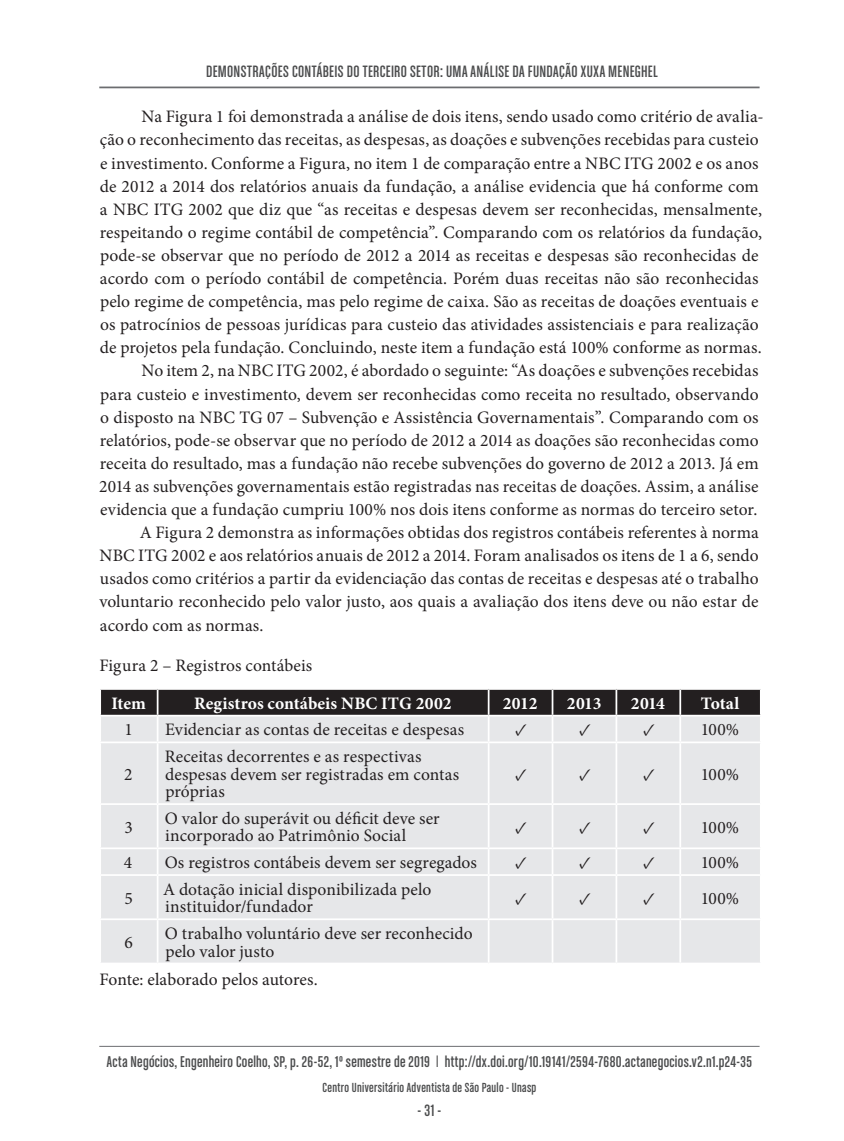
<style>
.page{position:relative;width:844px;height:1141px;background:#fff}
.page>*{position:absolute;margin:0;border:0;box-sizing:border-box;transform-origin:0 0}
.Corpo_do_Texto{font:17.5px/23.1px "Minion Pro";letter-spacing:.005em;color:#231f20;text-align:justify}
.CELULA{font:17.5px/17.5px "Minion Pro";letter-spacing:.005em;color:#231f20}
.t1{font:17.5px "Chalet Comprime Cologne Sixty";letter-spacing:.02em;color:#4b4c4d}
.LEGENDA{font:17.5px "Minion Pro";letter-spacing:.005em;color:#231f20}
.CABECALHO{font:700 17.5px "Minion Pro";color:#fff}
.t2{font:16.62px "Chalet Comprime Cologne Sixty";letter-spacing:.02em;color:#4b4c4d}
.t3{font:14px "Chalet Comprime Cologne Sixty";letter-spacing:.03em;color:#4b4c4d}
</style>
<div class="page">
<hr style="left:99px;top:87px;width:660px;height:1px;background:#6c6d70">
<hr style="left:99px;top:1046px;width:660px;height:1px;background:#6c6d70">
<div style="left:101px;top:743px;width:658px;height:220px;background:#e6e7e9"></div>
<svg style="left:100px;top:689px;width:660px;height:52px;background:#8a898a"></svg>
<hr style="left:488px;top:715px;width:64px;height:2px;background:#fff">
<hr style="left:487px;top:717px;width:2px;height:24px;background:#fff">
<hr style="left:552px;top:715px;width:64px;height:2px;background:#fff">
<hr style="left:551px;top:717px;width:2px;height:24px;background:#fff">
<hr style="left:616px;top:715px;width:64px;height:2px;background:#fff">
<hr style="left:615px;top:717px;width:2px;height:24px;background:#fff">
<hr style="left:680px;top:715px;width:81px;height:2px;background:#fff">
<hr style="left:679px;top:717px;width:2px;height:24px;background:#fff">
<hr style="left:759px;top:717px;width:2px;height:24px;background:#fff">
<hr style="left:157px;top:743px;width:1px;height:60px;background:#fff">
<hr style="left:487px;top:743px;width:2px;height:60px;background:#fff">
<hr style="left:551px;top:743px;width:2px;height:60px;background:#fff">
<hr style="left:615px;top:743px;width:2px;height:60px;background:#fff">
<hr style="left:679px;top:743px;width:2px;height:60px;background:#fff">
<hr style="left:99px;top:803px;width:58px;height:2px;background:#fff">
<hr style="left:158px;top:803px;width:330px;height:2px;background:#fff">
<hr style="left:157px;top:805px;width:1px;height:42px;background:#fff">
<hr style="left:488px;top:803px;width:64px;height:2px;background:#fff">
<hr style="left:487px;top:805px;width:2px;height:42px;background:#fff">
<hr style="left:552px;top:803px;width:64px;height:2px;background:#fff">
<hr style="left:551px;top:805px;width:2px;height:42px;background:#fff">
<hr style="left:616px;top:803px;width:64px;height:2px;background:#fff">
<hr style="left:615px;top:805px;width:2px;height:42px;background:#fff">
<hr style="left:680px;top:803px;width:81px;height:2px;background:#fff">
<hr style="left:679px;top:805px;width:2px;height:42px;background:#fff">
<hr style="left:99px;top:847px;width:58px;height:2px;background:#fff">
<hr style="left:158px;top:847px;width:330px;height:2px;background:#fff">
<svg style="left:157px;top:849px;width:1px;height:25px"></svg>
<hr style="left:488px;top:847px;width:64px;height:2px;background:#fff">
<hr style="left:487px;top:849px;width:2px;height:25px;background:#fff">
<hr style="left:552px;top:847px;width:64px;height:2px;background:#fff">
<hr style="left:551px;top:849px;width:2px;height:25px;background:#fff">
<hr style="left:616px;top:847px;width:64px;height:2px;background:#fff">
<hr style="left:615px;top:849px;width:2px;height:25px;background:#fff">
<hr style="left:680px;top:847px;width:81px;height:2px;background:#fff">
<hr style="left:679px;top:849px;width:2px;height:25px;background:#fff">
<hr style="left:99px;top:874px;width:58px;height:2px;background:#fff">
<hr style="left:158px;top:874px;width:330px;height:2px;background:#fff">
<hr style="left:157px;top:876px;width:1px;height:42px;background:#fff">
<hr style="left:488px;top:874px;width:64px;height:2px;background:#fff">
<hr style="left:487px;top:876px;width:2px;height:42px;background:#fff">
<hr style="left:552px;top:874px;width:64px;height:2px;background:#fff">
<hr style="left:551px;top:876px;width:2px;height:42px;background:#fff">
<hr style="left:616px;top:874px;width:64px;height:2px;background:#fff">
<hr style="left:615px;top:876px;width:2px;height:42px;background:#fff">
<hr style="left:680px;top:874px;width:81px;height:2px;background:#fff">
<hr style="left:679px;top:876px;width:2px;height:42px;background:#fff">
<hr style="left:99px;top:918px;width:58px;height:2px;background:#fff">
<hr style="left:158px;top:918px;width:330px;height:2px;background:#fff">
<hr style="left:157px;top:920px;width:1px;height:43px;background:#fff">
<hr style="left:488px;top:918px;width:64px;height:2px;background:#fff">
<hr style="left:487px;top:920px;width:2px;height:43px;background:#fff">
<hr style="left:552px;top:918px;width:64px;height:2px;background:#fff">
<hr style="left:551px;top:920px;width:2px;height:43px;background:#fff">
<hr style="left:616px;top:918px;width:64px;height:2px;background:#fff">
<hr style="left:615px;top:920px;width:2px;height:43px;background:#fff">
<hr style="left:680px;top:918px;width:81px;height:2px;background:#fff">
<hr style="left:679px;top:920px;width:2px;height:43px;background:#fff">
<p class="t1" style="left:206px;top:62px;width:453px">DEMONSTRAÇÕES CONTÁBEIS DO TERCEIRO SETOR: UMA ANÁLISE DA FUNDAÇÃO XUXA MENEGHEL</p>
<p class="Corpo_do_Texto" style="left:100px;top:105px;width:665px;text-align:left;text-indent:42px">Na Figura 1 foi demonstrada a análise de dois itens, sendo usado como critério de avalia&shy;ção o reconhecimento das receitas, as despesas, as doações e subvenções recebidas para custeio e investimento. Conforme a Figura, no item 1 de comparação entre a NBC ITG 2002 e os anos de 2012 a 2014 dos relatórios anuais da fundação, a análise evidencia que há conforme com a NBC ITG 2002 que diz que “as receitas e despesas devem ser reconhecidas, mensalmente, respeitando o regime contábil de competência”. Comparando com os relatórios da fundação, pode-se observar que no período de 2012 a 2014 as receitas e despesas são reconhecidas de acordo com o período contábil de competência. Porém duas receitas não são reconhecidas pelo regime de competência, mas pelo regime de caixa. São as receitas de doações eventuais e os patrocínios de pessoas jurídicas para custeio das atividades assistenciais e para realização de projetos pela fundação. Concluindo, neste item a fundação está 100% conforme as normas.</p>
<p class="Corpo_do_Texto" style="left:99px;top:359px;width:661px;text-indent:42px">No item 2, na NBC ITG 2002, é abordado o seguinte: “As doações e subvenções recebidas para custeio e investimento, devem ser reconhecidas como receita no resultado, observando o disposto na NBC TG 07 – Subvenção e Assistência Governamentais”. Comparando com os relatórios, pode-se observar que no período de 2012 a 2014 as doações são reconhecidas como receita do resultado, mas a fundação não recebe subvenções do governo de 2012 a 2013. Já em 2014 as subvenções governamentais estão registradas nas receitas de doações. Assim, a análise evidencia que a fundação cumpriu 100% nos dois itens conforme as normas do terceiro setor.</p>
<p class="Corpo_do_Texto" style="left:99px;top:521px;width:660px;text-indent:40px">A Figura 2 demonstra as informações obtidas dos registros contábeis referentes à norma NBC ITG 2002 e aos relatórios anuais de 2012 a 2014. Foram analisados os itens de 1 a 6, sendo usados como critérios a partir da evidenciação das contas de receitas e despesas até o trabalho voluntario reconhecido pelo valor justo, aos quais a avaliação dos itens deve ou não estar de acordo com as normas.</p>
<p class="LEGENDA" style="left:99px;top:654px;width:214px">Figura 2 – Registros contábeis</p>
<p class="CABECALHO" style="left:111px;top:691px;width:36px">Item</p>
<p class="CABECALHO" style="left:194px;top:691px;width:259px">Registros contábeis NBC ITG 2002</p>
<p class="CABECALHO" style="left:502px;top:691px;width:36px">2012</p>
<p class="CABECALHO" style="left:566px;top:691px;width:36px">2013</p>
<p class="CABECALHO" style="left:630px;top:691px;width:35px">2014</p>
<p class="CABECALHO" style="left:700px;top:691px;width:40px">Total</p>
<p class="CELULA" style="left:124px;top:721px;width:10px">1</p>
<p class="CELULA" style="left:165px;top:721px;width:300px">Evidenciar as contas de receitas e despesas</p>
<p class="CELULA" style="left:515px;top:721px;width:13px">✓</p>
<p class="CELULA" style="left:579px;top:721px;width:13px">✓</p>
<p class="CELULA" style="left:643px;top:721px;width:13px">✓</p>
<p class="CELULA" style="left:700px;top:721px;width:40px">100%</p>
<p class="CELULA" style="left:124px;top:765px;width:10px">2</p>
<p class="CELULA" style="left:165px;top:748px;width:296px">Receitas decorrentes e as respectivas despesas devem ser registradas em contas próprias</p>
<p class="CELULA" style="left:515px;top:765px;width:13px">✓</p>
<p class="CELULA" style="left:579px;top:765px;width:13px">✓</p>
<p class="CELULA" style="left:643px;top:765px;width:13px">✓</p>
<p class="CELULA" style="left:700px;top:765px;width:40px">100%</p>
<p class="CELULA" style="left:124px;top:818px;width:10px">3</p>
<p class="CELULA" style="left:165px;top:810px;width:276px">O valor do superávit ou déficit deve ser incorporado ao Patrimônio Social</p>
<p class="CELULA" style="left:515px;top:818px;width:13px">✓</p>
<p class="CELULA" style="left:579px;top:818px;width:13px">✓</p>
<p class="CELULA" style="left:643px;top:818px;width:13px">✓</p>
<p class="CELULA" style="left:700px;top:818px;width:40px">100%</p>
<p class="CELULA" style="left:124px;top:854px;width:10px">4</p>
<p class="CELULA" style="left:165px;top:854px;width:314px">Os registros contábeis devem ser segregados</p>
<p class="CELULA" style="left:515px;top:854px;width:13px">✓</p>
<p class="CELULA" style="left:579px;top:854px;width:13px">✓</p>
<p class="CELULA" style="left:643px;top:854px;width:13px">✓</p>
<p class="CELULA" style="left:700px;top:854px;width:40px">100%</p>
<p class="CELULA" style="left:124px;top:889px;width:10px">5</p>
<p class="CELULA" style="left:163px;top:880px;width:270px">A dotação inicial disponibilizada pelo instituidor/fundador</p>
<p class="CELULA" style="left:515px;top:889px;width:13px">✓</p>
<p class="CELULA" style="left:579px;top:889px;width:13px">✓</p>
<p class="CELULA" style="left:643px;top:889px;width:13px">✓</p>
<p class="CELULA" style="left:700px;top:889px;width:40px">100%</p>
<p class="CELULA" style="left:124px;top:933px;width:10px">6</p>
<p class="CELULA" style="left:165px;top:925px;width:309px">O trabalho voluntário deve ser reconhecido pelo valor justo</p>
<p class="LEGENDA" style="left:99px;top:967px;width:220px">Fonte: elaborado pelos autores.</p>
<p class="t2" style="left:107px;top:1053px;width:646px">Acta Negócios, Engenheiro Coelho, SP, p. 26-52, 1º semestre de 2019 | http://dx.doi.org/10.19141/2594-7680.actanegocios.v2.n1.p24-35</p>
<p class="t3" style="left:322px;top:1080px;width:215px">Centro Universitário Adventista de São Paulo - Unasp</p>
<p class="t1" style="left:417px;top:1101px;width:25px">- 31 -</p>
</div>
